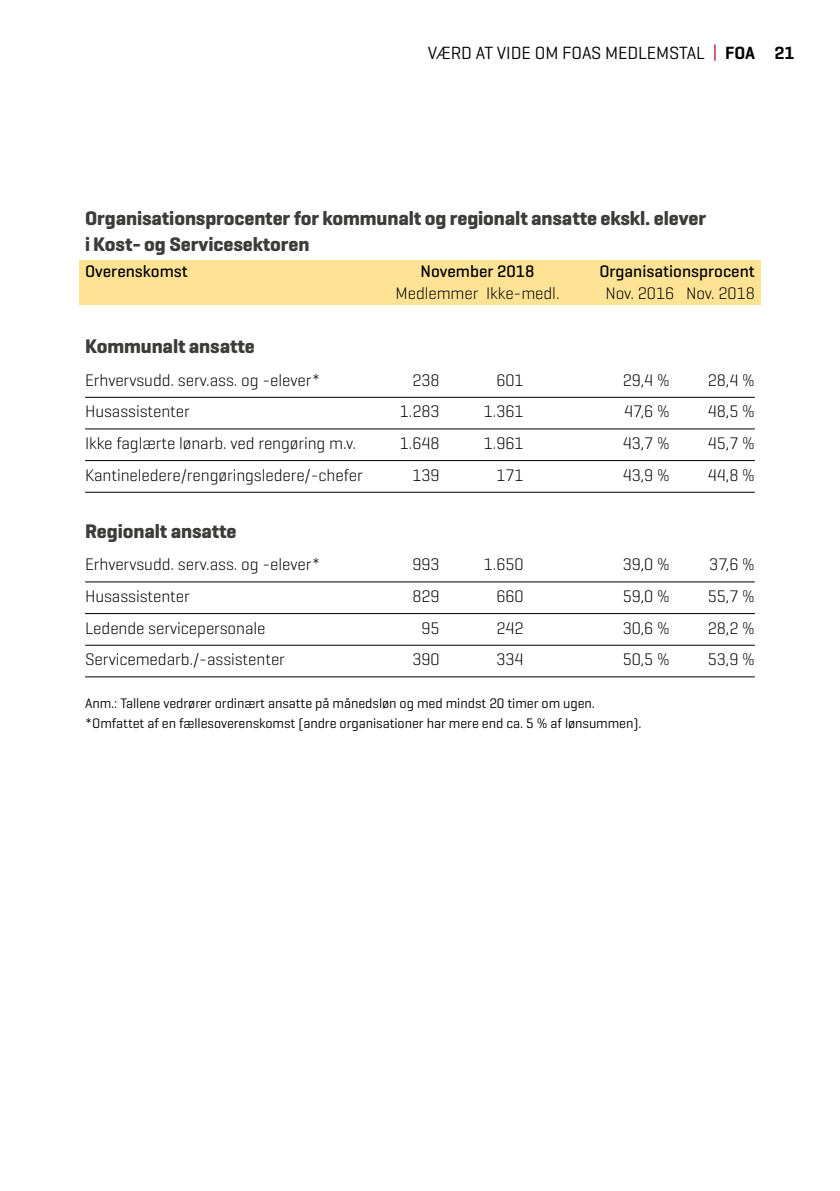
<style>
.page{position:relative;width:840px;height:1191px;background:#fff}
.page>*{position:absolute;margin:0;border:0;box-sizing:border-box;transform-origin:0 0}
.t1{font:700 20px/26px "Geogrotesque";letter-spacing:-.005em;color:#3c3c3b}
.t2{font:18px "Geogrotesque";letter-spacing:-.005em;color:#000}
.t3{font:300 17px "Geogrotesque";letter-spacing:-.005em;color:#000}
.t4{font:500 17px "Geogrotesque";color:#000}
.t5{font:14px/20px "Geogrotesque";letter-spacing:-.005em;color:#000}
.s1{color:#ae1122}
.s2{font-weight:600}
</style>
<div class="page">
<div style="left:79px;top:260px;width:681px;height:44px;background:#ffe395"></div>
<hr style="left:85px;top:397px;width:669px;height:1px;background:#000">
<hr style="left:85px;top:428px;width:669px;height:1px;background:#000">
<hr style="left:85px;top:460px;width:669px;height:1px;background:#000">
<hr style="left:85px;top:492px;width:669px;height:1px;background:#000">
<hr style="left:85px;top:581px;width:669px;height:1px;background:#000">
<hr style="left:85px;top:613px;width:669px;height:1px;background:#000">
<hr style="left:85px;top:645px;width:669px;height:1px;background:#000">
<hr style="left:85px;top:676px;width:669px;height:1px;background:#000">
<p class="t2" style="left:427px;top:42px;width:368px">VÆRD AT VIDE OM FOAS MEDLEMSTAL <span class="s1">|</span> <span class="s2">FOA 21</span></p>
<p class="t1" style="left:85px;top:205px;width:622px">Organisationsprocenter for kommunalt og regionalt ansatte ekskl. elever i Kost- og Servicesektoren</p>
<p class="t4" style="left:85px;top:260px;width:104px">Overenskomst</p>
<p class="t4" style="left:420px;top:260px;width:115px">November 2018</p>
<p class="t4" style="left:599px;top:260px;width:157px">Organisationsprocent</p>
<p class="t3" style="left:395px;top:282px;width:165px">Medlemmer Ikke-medl.</p>
<p class="t3" style="left:605px;top:282px;width:151px">Nov. 2016 Nov. 2018</p>
<p class="t1" style="left:85px;top:333px;width:171px">Kommunalt ansatte</p>
<p class="t3" style="left:85px;top:369px;width:237px">Erhvervsudd. serv.ass. og -elever*</p>
<p class="t3" style="left:412px;top:369px;width:29px">238</p>
<p class="t3" style="left:496px;top:369px;width:29px">601</p>
<p class="t3" style="left:622px;top:369px;width:49px">29,4 %</p>
<p class="t3" style="left:707px;top:369px;width:49px">28,4 %</p>
<p class="t3" style="left:85px;top:401px;width:106px">Husassistenter</p>
<p class="t3" style="left:399px;top:401px;width:41px">1.283</p>
<p class="t3" style="left:483px;top:401px;width:41px">1.361</p>
<p class="t3" style="left:624px;top:401px;width:47px">47,6 %</p>
<p class="t3" style="left:707px;top:401px;width:49px">48,5 %</p>
<p class="t3" style="left:85px;top:432px;width:272px">Ikke faglærte lønarb. ved rengøring m.v.</p>
<p class="t3" style="left:399px;top:432px;width:41px">1.648</p>
<p class="t3" style="left:483px;top:432px;width:41px">1.961</p>
<p class="t3" style="left:622px;top:432px;width:49px">43,7 %</p>
<p class="t3" style="left:707px;top:432px;width:49px">45,7 %</p>
<p class="t3" style="left:85px;top:464px;width:279px">Kantineledere/rengøringsledere/-chefer</p>
<p class="t3" style="left:412px;top:464px;width:29px">139</p>
<p class="t3" style="left:496px;top:464px;width:29px">171</p>
<p class="t3" style="left:622px;top:464px;width:49px">43,9 %</p>
<p class="t3" style="left:707px;top:464px;width:49px">44,8 %</p>
<p class="t1" style="left:85px;top:517px;width:153px">Regionalt ansatte</p>
<p class="t3" style="left:85px;top:554px;width:237px">Erhvervsudd. serv.ass. og -elever*</p>
<p class="t3" style="left:412px;top:554px;width:29px">993</p>
<p class="t3" style="left:483px;top:554px;width:41px">1.650</p>
<p class="t3" style="left:622px;top:554px;width:49px">39,0 %</p>
<p class="t3" style="left:709px;top:554px;width:47px">37,6 %</p>
<p class="t3" style="left:85px;top:585px;width:106px">Husassistenter</p>
<p class="t3" style="left:412px;top:585px;width:29px">829</p>
<p class="t3" style="left:496px;top:585px;width:29px">660</p>
<p class="t3" style="left:622px;top:585px;width:49px">59,0 %</p>
<p class="t3" style="left:707px;top:585px;width:49px">55,7 %</p>
<p class="t3" style="left:85px;top:617px;width:182px">Ledende servicepersonale</p>
<p class="t3" style="left:421px;top:617px;width:20px">95</p>
<p class="t3" style="left:496px;top:617px;width:29px">242</p>
<p class="t3" style="left:622px;top:617px;width:49px">30,6 %</p>
<p class="t3" style="left:707px;top:617px;width:49px">28,2 %</p>
<p class="t3" style="left:85px;top:649px;width:201px">Servicemedarb./-assistenter</p>
<p class="t3" style="left:412px;top:649px;width:29px">390</p>
<p class="t3" style="left:496px;top:649px;width:29px">334</p>
<p class="t3" style="left:622px;top:649px;width:49px">50,5 %</p>
<p class="t3" style="left:707px;top:649px;width:49px">53,9 %</p>
<p class="t5" style="left:85px;top:693px;width:557px">Anm.: Tallene vedrører ordinært ansatte på månedsløn og med mindst 20 timer om ugen. *Omfattet af en fællesoverenskomst (andre organisationer har mere end ca. 5 % af lønsummen).</p>
</div>
